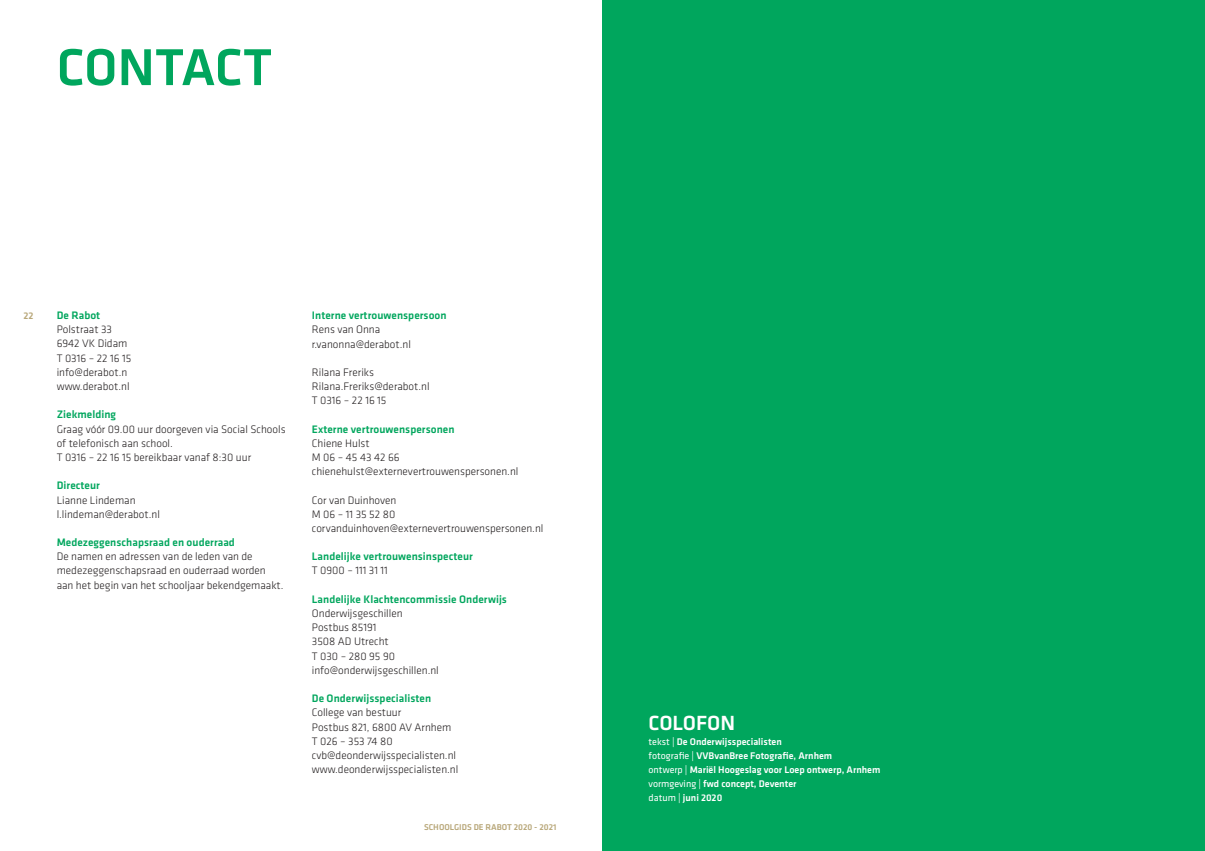
<style>
.page{position:relative;width:1205px;height:851px;background:#fff}
.page>*{position:absolute;margin:0;border:0;box-sizing:border-box;transform-origin:0 0}
.t1{font:500 53.75px "Klavika";letter-spacing:-.01em;color:#00a65d}
.t2{font:500 21.25px "Klavika";letter-spacing:-.005em;color:#fff}
.t3{font:300 11.25px/14.1px "Klavika";color:#231f20}
.t4{font:500 11.25px "Klavika";letter-spacing:.005em;color:#00a65d}
.t5{font:500 10px/14.1px "Klavika";color:#fff}
.t6{font:500 10px "Klavika";color:#b8a779}
.t7{font:500 8.75px "Klavika";color:#b8a779}
.s1{font-weight:400}
</style>
<div class="page">
<div style="left:602px;top:0;width:603px;height:850px;background:#00a65d"></div>
<h1 class="t1" style="left:57px;top:31px;width:217px">CONTACT</h1>
<p class="t6" style="left:23px;top:309px;width:12px">22</p>
<p class="t4" style="left:57px;top:308px;width:45px">De Rabot</p>
<p class="t3" style="left:57px;top:322px;width:76px">Polstraat 33<br>6942 VK Didam<br>T 0316 – 22 16 15 info@derabot.n www.derabot.nl</p>
<p class="t4" style="left:57px;top:407px;width:61px">Ziekmelding</p>
<p class="t3" style="left:57px;top:421px;width:230px">Graag vóór 09.00 uur doorgeven via Social Schools of telefonisch aan school.<br>T 0316 – 22 16 15 bereikbaar vanaf 8:30 uur</p>
<p class="t4" style="left:57px;top:478px;width:45px">Directeur</p>
<p class="t3" style="left:57px;top:492px;width:105px">Lianne Lindeman l.lindeman@derabot.nl</p>
<p class="t4" style="left:57px;top:534px;width:180px">Medezeggenschapsraad en ouderraad</p>
<p class="t3" style="left:57px;top:549px;width:228px">De namen en adressen van de leden van de medezeggenschapsraad en ouderraad worden aan het begin van het schooljaar bekendgemaakt.</p>
<p class="t4" style="left:312px;top:308px;width:136px">Interne vertrouwenspersoon</p>
<p class="t3" style="left:312px;top:322px;width:101px">Rens van Onna r.vanonna@derabot.nl</p>
<p class="t3" style="left:312px;top:365px;width:119px">Rilana Freriks<br>Rilana.Freriks@derabot.nl<br>T 0316 – 22 16 15</p>
<p class="t4" style="left:312px;top:421px;width:144px">Externe vertrouwenspersonen</p>
<p class="t3" style="left:312px;top:436px;width:208px">Chiene Hulst<br>M 06 – 45 43 42 66 chienehulst@externevertrouwenspersonen.nl</p>
<p class="t3" style="left:312px;top:492px;width:233px">Cor van Duinhoven<br>M 06 – 11 35 52 80 corvanduinhoven@externevertrouwenspersonen.nl</p>
<p class="t4" style="left:312px;top:549px;width:163px">Landelijke vertrouwensinspecteur</p>
<p class="t3" style="left:312px;top:563px;width:77px">T 0900 – 111 31 11</p>
<p class="t4" style="left:312px;top:591px;width:197px">Landelijke Klachtencommissie Onderwijs</p>
<p class="t3" style="left:312px;top:606px;width:128px">Onderwijsgeschillen<br>Postbus 85191<br>3508 AD Utrecht<br>T 030 – 280 95 90 info@onderwijsgeschillen.nl</p>
<p class="t4" style="left:312px;top:690px;width:121px">De Onderwijsspecialisten</p>
<p class="t3" style="left:312px;top:705px;width:148px">College van bestuur<br>Postbus 821, 6800 AV Arnhem<br>T 026 – 353 74 80 cvb@deonderwijsspecialisten.nl www.deonderwijsspecialisten.nl</p>
<p class="t7" style="left:424px;top:820px;width:134px">SCHOOLGIDS DE RABOT 2020 - 2021</p>
<h2 class="t2" style="left:648px;top:708px;width:88px">COLOFON</h2>
<p class="t5" style="left:648px;top:733px;width:233px"><span class="s1">tekst |</span> De Onderwijsspecialisten<br><span class="s1">fotografie |</span> VVBvanBree Fotografie, Arnhem<br><span class="s1">ontwerp |</span> Mariël Hoogeslag voor Loep ontwerp, Arnhem <span class="s1">vormgeving |</span> fwd concept, Deventer<br><span class="s1">datum |</span> juni 2020</p>
</div>
